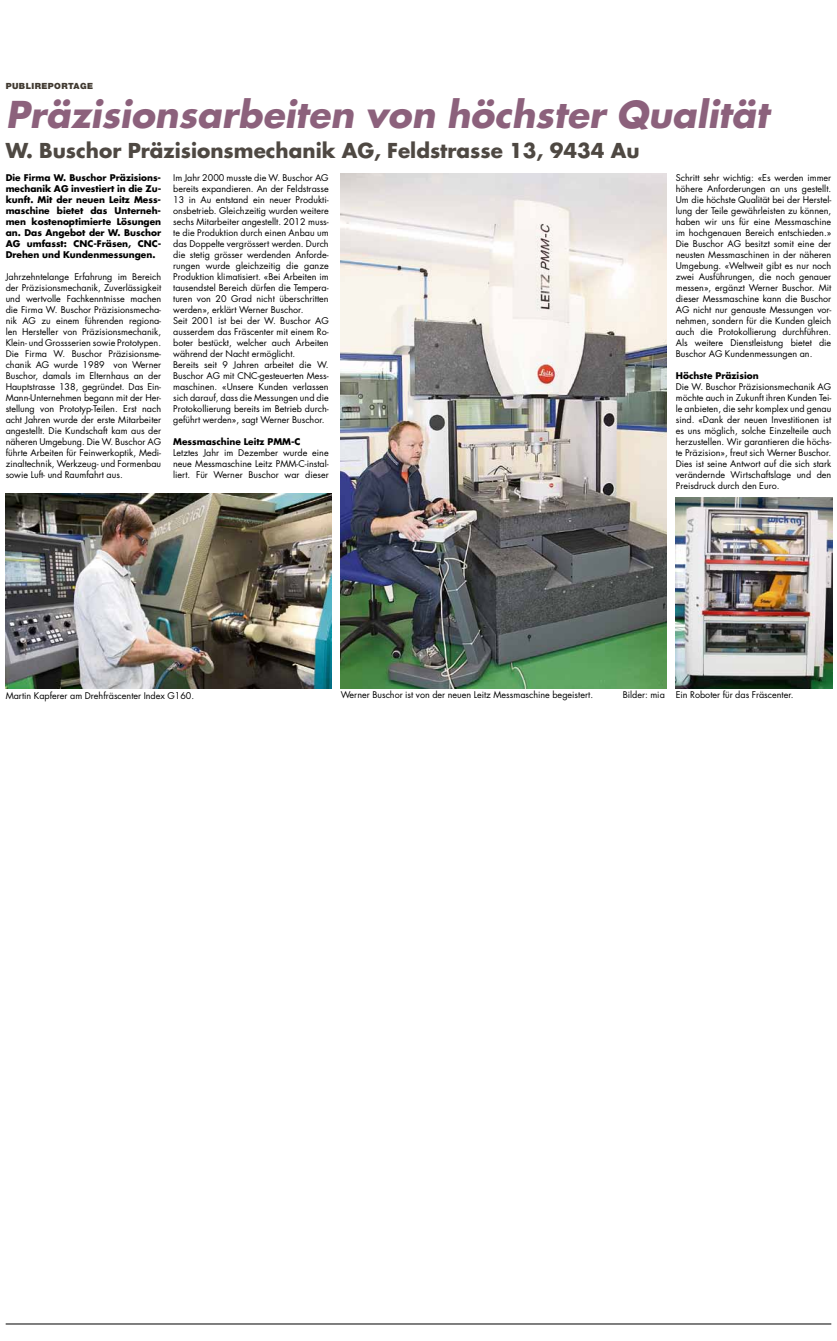
<style>
.page{position:relative;width:837px;height:1341px;background:#fff}
.page>*{position:absolute;margin:0;border:0;box-sizing:border-box;transform-origin:0 0}
.t1{font:italic 700 36px "Futura CE";color:#8c617c}
.t2{font:700 20px "Futura";color:#4e4842}
.t3{font:9px/11px "Futura";color:#000;text-align:justify}
.t4{font:700 9px/11px "Futura";color:#000;text-align:justify}
.t5{font:900 8.5px "Helvetica Neue";letter-spacing:.05em;color:#413a31}
</style>
<div class="page">
<hr style="left:6px;top:1323px;width:825px;height:1px;background:#000">
<img style="left:6px;top:494px;width:326px;height:194px">
<img style="left:675px;top:497px;width:156px;height:191px">
<img style="left:341px;top:173px;width:325px;height:515px">
<p class="t5" style="left:6px;top:81px;width:89px">PUBLIREPORTAGE</p>
<h1 class="t1" style="left:6px;top:87px;width:764px">Präzisionsarbeiten von höchster Qualität</h1>
<h2 class="t2" style="left:6px;top:137px;width:635px">W. Buschor Präzisionsmechanik AG, Feldstrasse 13, 9434 Au</h2>
<p class="t4" style="left:6px;top:172px;width:157px">Die Firma W. Buschor Präzisions&shy;mechanik AG investiert in die Zu&shy;kunft. Mit der neuen Leitz Mess&shy;maschine bietet das Unterneh&shy;men kostenoptimierte Lösungen an. Das Angebot der W. Buschor AG umfasst: CNC-Fräsen, CNC-Drehen und Kundenmessungen.</p>
<p class="t3" style="left:6px;top:271px;width:157px">Jahrzehntelange Erfahrung im Bereich der Präzisionsmechanik, Zuverlässigkeit und wertvolle Fachkenntnisse machen die Firma W. Buschor Präzisionsmecha&shy;nik AG zu einem führenden regiona&shy;len Hersteller von Präzisionsmechanik, Klein- und Grossserien sowie Prototypen.<br>Die Firma W. Buschor Präzisionsme&shy;chanik AG wurde 1989 von Werner Buschor, damals im Elternhaus an der Hauptstrasse 138, gegründet. Das Ein-Mann-Unternehmen begann mit der Her&shy;stellung von Prototyp-Teilen. Erst nach acht Jahren wurde der erste Mitarbeiter angestellt. Die Kundschaft kam aus der näheren Umgebung. Die W. Buschor AG führte Arbeiten für Feinwerkoptik, Medi&shy;zinaltechnik, Werkzeug- und Formenbau sowie Luft- und Raumfahrt aus.</p>
<p class="t3" style="left:173px;top:172px;width:157px;text-align:left">Im Jahr 2000 musste die W. Buschor AG bereits expandieren. An der Feldstrasse 13 in Au entstand ein neuer Produkti&shy;onsbetrieb. Gleichzeitig wurden weitere sechs Mitarbeiter angestellt. 2012 muss&shy;te die Produktion durch einen Anbau um das Doppelte vergrössert werden. Durch die stetig grösser werdenden Anforde&shy;rungen wurde gleichzeitig die ganze Produktion klimatisiert. «Bei Arbeiten im tausendstel Bereich dürfen die Tempera&shy;turen von 20 Grad nicht überschritten werden», erklärt Werner Buschor.<br>Seit 2001 ist bei der W. Buschor AG ausserdem das Fräscenter mit einem Ro&shy;boter bestückt, welcher auch Arbeiten während der Nacht ermöglicht.<br>Bereits seit 9 Jahren arbeitet die W.<br>Buschor AG mit CNC-gesteuerten Mess&shy;maschinen. «Unsere Kunden verlassen sich darauf, dass die Messungen und die Protokollierung bereits im Betrieb durch&shy;geführt werden», sagt Werner Buschor.</p>
<p class="t4" style="left:173px;top:436px;width:129px">Messmaschine Leitz PMM-C</p>
<p class="t3" style="left:173px;top:447px;width:157px">Letztes Jahr im Dezember wurde eine neue Messmaschine Leitz PMM-C-instal&shy;liert. Für Werner Buschor war dieser</p>
<p class="t3" style="left:675px;top:172px;width:157px">Schritt sehr wichtig: «Es werden immer höhere Anforderungen an uns gestellt.<br>Um die höchste Qualität bei der Herstel&shy;lung der Teile gewährleisten zu können, haben wir uns für eine Messmaschine im hochgenauen Bereich entschieden.» Die Buschor AG besitzt somit eine der neusten Messmaschinen in der näheren Umgebung. «Weltweit gibt es nur noch zwei Ausführungen, die noch genauer messen», ergänzt Werner Buschor. Mit dieser Messmaschine kann die Buschor AG nicht nur genauste Messungen vor&shy;nehmen, sondern für die Kunden gleich auch die Protokollierung durchführen.<br>Als weitere Dienstleistung bietet die Buschor AG Kundenmessungen an.</p>
<p class="t4" style="left:675px;top:370px;width:84px">Höchste Präzision</p>
<p class="t3" style="left:675px;top:381px;width:157px">Die W. Buschor Präzisionsmechanik AG möchte auch in Zukunft ihren Kunden Tei&shy;le anbieten, die sehr komplex und genau sind. «Dank der neuen Investitionen ist es uns möglich, solche Einzelteile auch herzustellen. Wir garantieren die höchs&shy;te Präzision», freut sich Werner Buschor.<br>Dies ist seine Antwort auf die sich stark verändernde Wirtschaftslage und den Preisdruck durch den Euro.</p>
<p class="t3" style="left:6px;top:690px;width:190px">Martin Kapferer am Drehfräscenter Index G160.</p>
<p class="t3" style="left:340px;top:689px;width:254px">Werner Buschor ist von der neuen Leitz Messmaschine begeistert.</p>
<p class="t3" style="left:622px;top:689px;width:172px">Bilder: mia Ein Roboter für das Fräscenter.</p>
</div>
